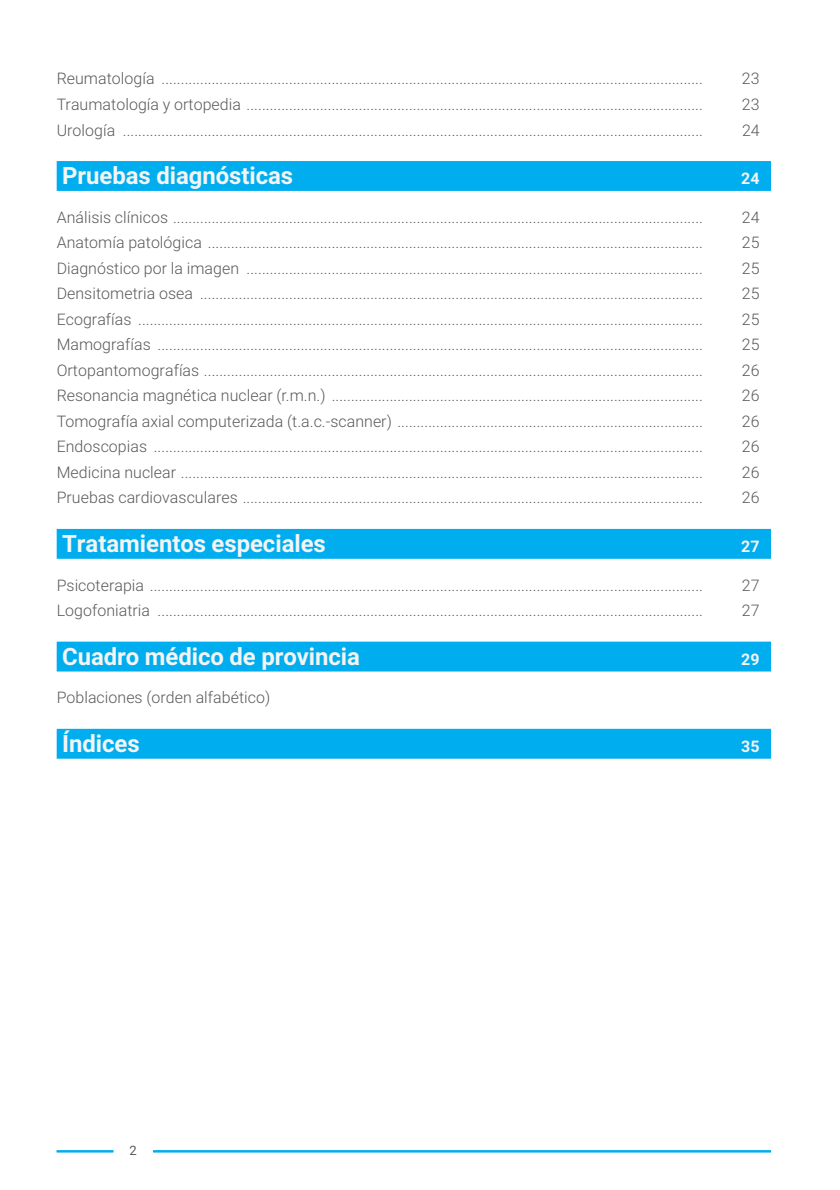
<style>
.page{position:relative;width:840px;height:1190px;background:#fff}
.page>*{position:absolute;margin:0;border:0;box-sizing:border-box;transform-origin:0 0}
.t1{font:700 24px "Roboto";color:#f5f4f4}
.t2{font:300 16px "Roboto";letter-spacing:.005em;color:#58595b}
.t3{font:700 16px "Roboto";letter-spacing:.005em;color:#f5f4f4}
.t4{font:13px "Roboto";color:#58595b}
</style>
<div class="page">
<div style="left:57px;top:161px;width:714px;height:30px;background:#00aeef"></div>
<div style="left:57px;top:529px;width:714px;height:30px;background:#00aeef"></div>
<div style="left:57px;top:642px;width:714px;height:30px;background:#00aeef"></div>
<div style="left:57px;top:729px;width:714px;height:30px;background:#00aeef"></div>
<hr style="left:57px;top:1150px;width:56px;height:2px;background:#00aeef">
<hr style="left:153px;top:1150px;width:618px;height:2px;background:#00aeef">
<p class="t2" style="left:57px;top:72px;width:648px">Reumatología ............................................................................................................................................</p>
<p class="t2" style="left:742px;top:72px;width:19px">23</p>
<p class="t2" style="left:57px;top:98px;width:648px">Traumatología y ortopedia ......................................................................................................................</p>
<p class="t2" style="left:742px;top:98px;width:19px">23</p>
<p class="t2" style="left:57px;top:123px;width:648px">Urología ......................................................................................................................................................</p>
<p class="t2" style="left:742px;top:123px;width:19px">24</p>
<h1 class="t1" style="left:62px;top:166px;width:233px">Pruebas diagnósticas</h1>
<p class="t3" style="left:741px;top:172px;width:20px">24</p>
<p class="t2" style="left:57px;top:211px;width:648px">Análisis clínicos .........................................................................................................................................</p>
<p class="t2" style="left:742px;top:211px;width:19px">24</p>
<p class="t2" style="left:57px;top:236px;width:648px">Anatomía patológica ................................................................................................................................</p>
<p class="t2" style="left:742px;top:236px;width:19px">25</p>
<p class="t2" style="left:57px;top:262px;width:648px">Diagnóstico por la imagen ......................................................................................................................</p>
<p class="t2" style="left:742px;top:262px;width:19px">25</p>
<p class="t2" style="left:57px;top:287px;width:648px">Densitometria osea ..................................................................................................................................</p>
<p class="t2" style="left:742px;top:287px;width:19px">25</p>
<p class="t2" style="left:57px;top:313px;width:648px">Ecografías ..................................................................................................................................................</p>
<p class="t2" style="left:742px;top:313px;width:19px">25</p>
<p class="t2" style="left:57px;top:338px;width:648px">Mamografías .............................................................................................................................................</p>
<p class="t2" style="left:742px;top:338px;width:19px">25</p>
<p class="t2" style="left:57px;top:364px;width:648px">Ortopantomografías .................................................................................................................................</p>
<p class="t2" style="left:742px;top:364px;width:19px">26</p>
<p class="t2" style="left:57px;top:389px;width:648px">Resonancia magnética nuclear (r.m.n.) ................................................................................................</p>
<p class="t2" style="left:742px;top:389px;width:19px">26</p>
<p class="t2" style="left:57px;top:415px;width:648px">Tomografía axial computerizada (t.a.c.-scanner) ...............................................................................</p>
<p class="t2" style="left:742px;top:415px;width:19px">26</p>
<p class="t2" style="left:57px;top:440px;width:648px">Endoscopias ..............................................................................................................................................</p>
<p class="t2" style="left:742px;top:440px;width:19px">26</p>
<p class="t2" style="left:57px;top:466px;width:648px">Medicina nuclear .......................................................................................................................................</p>
<p class="t2" style="left:742px;top:466px;width:19px">26</p>
<p class="t2" style="left:57px;top:491px;width:648px">Pruebas cardiovasculares .......................................................................................................................</p>
<p class="t2" style="left:742px;top:491px;width:19px">26</p>
<h1 class="t1" style="left:62px;top:534px;width:265px">Tratamientos especiales</h1>
<p class="t3" style="left:741px;top:540px;width:20px">27</p>
<p class="t2" style="left:57px;top:578px;width:648px">Psicoterapia ...............................................................................................................................................</p>
<p class="t2" style="left:742px;top:578px;width:19px">27</p>
<p class="t2" style="left:57px;top:604px;width:648px">Logofoniatria .............................................................................................................................................</p>
<p class="t2" style="left:742px;top:604px;width:19px">27</p>
<h1 class="t1" style="left:62px;top:647px;width:299px">Cuadro médico de provincia</h1>
<p class="t3" style="left:741px;top:653px;width:20px">29</p>
<p class="t2" style="left:57px;top:691px;width:215px">Poblaciones (orden alfabético)</p>
<h1 class="t1" style="left:62px;top:734px;width:79px">Índices</h1>
<p class="t3" style="left:741px;top:740px;width:20px">35</p>
<p class="t4" style="left:130px;top:1145px;width:9px">2</p>
</div>
